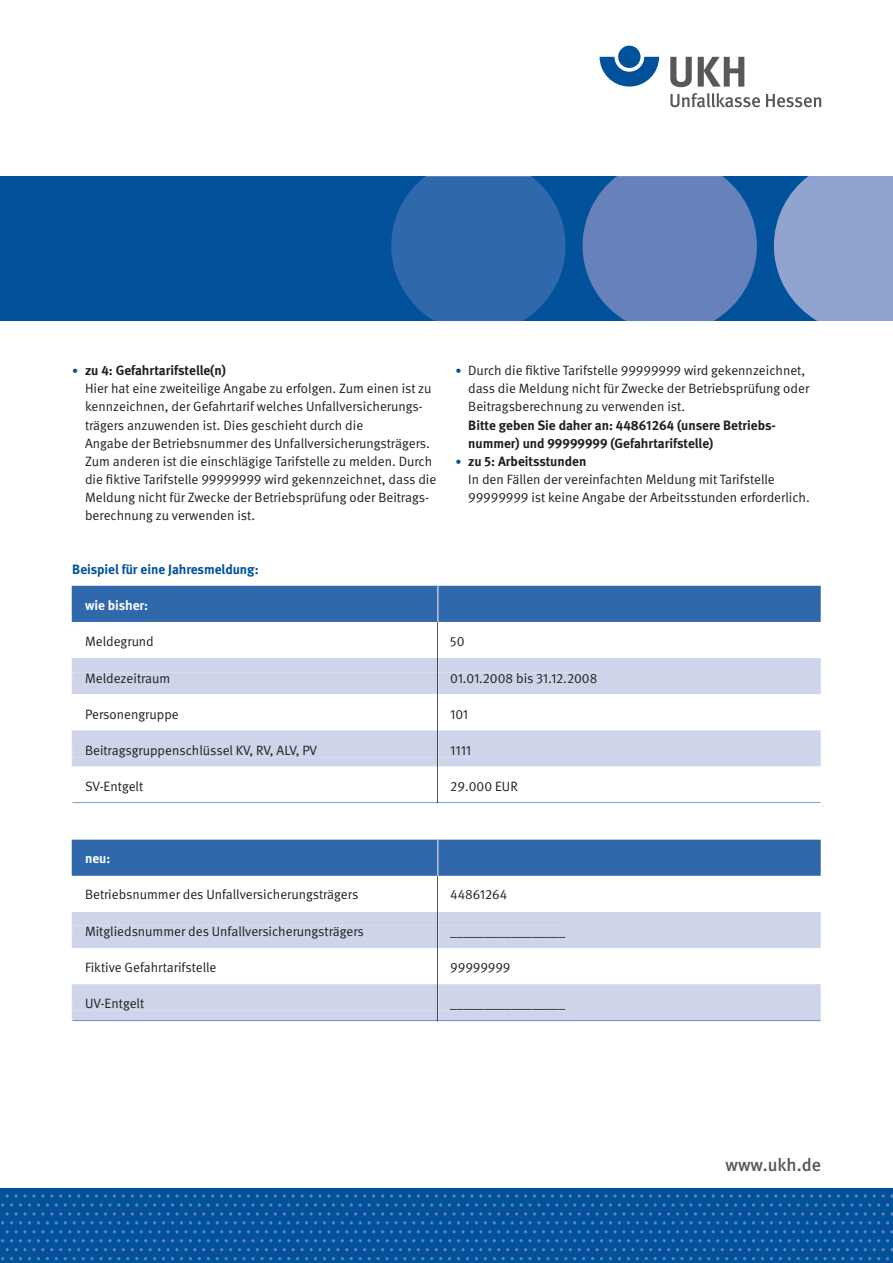
<style>
.page{position:relative;width:893px;height:1263px;background:#fff}
.page>*{position:absolute;margin:0;border:0;box-sizing:border-box;transform-origin:0 0}
.t1{font:500 18px "DGUV Meta";color:#57585a}
.t2{font:13.5px/18.1px "DGUV Meta";color:#231f20}
.t3{font:13.5px "DGUV Meta";color:#16131c}
.t4{font:700 13.5px/18.1px "DGUV Meta";color:#231f20}
.t5{font:700 13.5px "DGUV Meta";color:#01519b}
.t6{font:700 13.5px "DGUV Meta";color:#fff}
.s1{font-size:12px;color:#01519b}
.s2{font-weight:700}
</style>
<div class="page">
<svg style="left:72px;top:586px;width:749px;height:217px"></svg>
<svg style="left:72px;top:840px;width:749px;height:182px"></svg>
<div style="left:0;top:1188px;width:893px;height:75px;background:#01519b"></div>
<svg style="left:600px;top:57px;width:59px;height:30px"></svg>
<div style="left:618px;top:46px;width:22px;height:22px;background:#01519b;border-radius:50%"></div>
<svg style="left:670px;top:57px;width:22px;height:30px"></svg>
<svg style="left:698px;top:57px;width:46px;height:30px"></svg>
<svg style="left:670px;top:93px;width:90px;height:14px"></svg>
<svg style="left:766px;top:94px;width:55px;height:13px"></svg>
<div style="left:0;top:176px;width:893px;height:145px;background:#01519b"></div>
<svg style="left:391px;top:176px;width:175px;height:146px;background:#2a66a9"></svg>
<svg style="left:583px;top:176px;width:174px;height:145px;background:#597ab5"></svg>
<svg style="left:774px;top:176px;width:119px;height:145px;background:#839bc9"></svg>
<svg style="left:292px;top:1212px;width:47px;height:3px"></svg>
<svg style="left:444px;top:1212px;width:38px;height:3px"></svg>
<svg style="left:587px;top:1212px;width:38px;height:3px"></svg>
<svg style="left:730px;top:1212px;width:38px;height:3px"></svg>
<svg style="left:873px;top:1212px;width:20px;height:3px"></svg>
<svg style="left:292px;top:1230px;width:47px;height:3px"></svg>
<svg style="left:444px;top:1230px;width:38px;height:3px"></svg>
<svg style="left:587px;top:1230px;width:38px;height:3px"></svg>
<svg style="left:730px;top:1230px;width:38px;height:3px"></svg>
<svg style="left:873px;top:1230px;width:20px;height:3px"></svg>
<svg style="left:292px;top:1248px;width:47px;height:3px"></svg>
<svg style="left:444px;top:1248px;width:38px;height:3px"></svg>
<svg style="left:587px;top:1248px;width:38px;height:3px"></svg>
<svg style="left:730px;top:1248px;width:38px;height:3px"></svg>
<svg style="left:873px;top:1248px;width:20px;height:3px"></svg>
<svg style="left:233px;top:1194px;width:129px;height:12px"></svg>
<svg style="left:363px;top:1194px;width:115px;height:12px"></svg>
<svg style="left:479px;top:1194px;width:111px;height:12px"></svg>
<svg style="left:591px;top:1194px;width:119px;height:12px"></svg>
<svg style="left:712px;top:1194px;width:110px;height:12px"></svg>
<svg style="left:823px;top:1194px;width:70px;height:12px"></svg>
<svg style="left:225px;top:1221px;width:38px;height:3px"></svg>
<svg style="left:368px;top:1221px;width:38px;height:3px"></svg>
<svg style="left:511px;top:1221px;width:38px;height:3px"></svg>
<svg style="left:654px;top:1221px;width:38px;height:3px"></svg>
<svg style="left:806px;top:1221px;width:38px;height:3px"></svg>
<svg style="left:225px;top:1239px;width:38px;height:3px"></svg>
<svg style="left:368px;top:1239px;width:38px;height:3px"></svg>
<svg style="left:511px;top:1239px;width:38px;height:3px"></svg>
<svg style="left:654px;top:1239px;width:38px;height:3px"></svg>
<svg style="left:806px;top:1239px;width:38px;height:3px"></svg>
<svg style="left:225px;top:1257px;width:38px;height:3px"></svg>
<svg style="left:368px;top:1257px;width:38px;height:3px"></svg>
<svg style="left:511px;top:1257px;width:38px;height:3px"></svg>
<svg style="left:654px;top:1257px;width:38px;height:3px"></svg>
<svg style="left:806px;top:1257px;width:38px;height:3px"></svg>
<svg style="left:6px;top:1212px;width:38px;height:3px"></svg>
<svg style="left:149px;top:1212px;width:47px;height:3px"></svg>
<svg style="left:6px;top:1230px;width:38px;height:3px"></svg>
<svg style="left:149px;top:1230px;width:47px;height:3px"></svg>
<svg style="left:6px;top:1248px;width:38px;height:3px"></svg>
<svg style="left:149px;top:1248px;width:47px;height:3px"></svg>
<svg style="left:1px;top:1194px;width:115px;height:12px"></svg>
<svg style="left:117px;top:1194px;width:115px;height:12px"></svg>
<svg style="left:82px;top:1221px;width:38px;height:3px"></svg>
<svg style="left:82px;top:1239px;width:38px;height:3px"></svg>
<svg style="left:82px;top:1257px;width:38px;height:3px"></svg>
<svg style="left:438px;top:876px;width:1px;height:145px"></svg>
<hr style="left:438px;top:840px;width:1px;height:36px;background:#b3b9cd">
<svg style="left:438px;top:622px;width:1px;height:181px"></svg>
<hr style="left:438px;top:586px;width:1px;height:36px;background:#b3b9cd">
<p class="t2" style="left:85px;top:362px;width:353px;text-indent:-13px"><span class="s1">•</span> <span class="s2">zu 4: Gefahrtarifstelle(n)<br></span>Hier hat eine zweiteilige Angabe zu erfolgen. Zum einen ist zu kennzeichnen, der Gefahrtarif welches Unfallversicherungs&shy;trägers anzuwenden ist. Dies geschieht durch die<br>Angabe der Betriebsnummer des Unfallversicherungsträgers.<br>Zum anderen ist die einschlägige Tarifstelle zu melden. Durch die ktive Tarifstelle 99999999 wird gekennzeichnet, dass die Meldung nicht für Zwecke der Betriebsprüfung oder Beitrags&shy;berechnung zu verwenden ist.</p>
<p class="t2" style="left:468px;top:362px;width:342px;text-indent:-13px"><span class="s1">•</span> Durch die ktive Tarifstelle 99999999 wird gekennzeichnet, dass die Meldung nicht für Zwecke der Betriebsprüfung oder<br>Beitragsberechnung zu verwenden ist.</p>
<p class="t4" style="left:468px;top:416px;width:309px">Bitte geben Sie daher an: 44861264 (unsere Betriebs&shy;nummer) und 99999999 (Gefahrtarifstelle)</p>
<p class="t2" style="left:468px;top:452px;width:343px;text-indent:-13px"><span class="s1">•</span> <span class="s2">zu 5: Arbeitsstunden<br></span>In den Fällen der vereinfachten Meldung mit Tarifstelle<br>99999999 ist keine Angabe der Arbeitsstunden erforderlich.</p>
<p class="t5" style="left:72px;top:561px;width:188px">Beispiel für eine Jahresmeldung:</p>
<p class="t6" style="left:85px;top:597px;width:65px">wie bisher:</p>
<p class="t2" style="left:85px;top:633px;width:70px">Meldegrund</p>
<p class="t2" style="left:450px;top:633px;width:16px">50</p>
<p class="t3" style="left:85px;top:670px;width:87px">Meldezeitraum</p>
<p class="t3" style="left:450px;top:670px;width:149px">01.01.2008 bis 31.12.2008</p>
<p class="t2" style="left:85px;top:705px;width:95px">Personengruppe</p>
<p class="t2" style="left:450px;top:705px;width:19px">101</p>
<p class="t3" style="left:85px;top:742px;width:234px">Beitragsgruppenschlüssel KV, RV, ALV, PV</p>
<p class="t3" style="left:450px;top:742px;width:22px">1111</p>
<p class="t2" style="left:85px;top:777px;width:60px">SV-Entgelt</p>
<p class="t2" style="left:450px;top:777px;width:69px">29.000 EUR</p>
<p class="t6" style="left:85px;top:850px;width:27px">neu:</p>
<p class="t2" style="left:85px;top:886px;width:275px">Betriebsnummer des Unfallversicherungsträgers</p>
<p class="t2" style="left:450px;top:886px;width:58px">44861264</p>
<p class="t3" style="left:85px;top:923px;width:280px">Mitgliedsnummer des Unfallversicherungsträgers</p>
<p class="t3" style="left:450px;top:923px;width:116px">_________________</p>
<p class="t2" style="left:85px;top:958px;width:133px">Fiktive Gefahrtarifstelle</p>
<p class="t2" style="left:450px;top:958px;width:62px">99999999</p>
<p class="t3" style="left:85px;top:995px;width:61px">UV-Entgelt</p>
<p class="t3" style="left:450px;top:995px;width:116px">_________________</p>
<h1 class="t1" style="left:725px;top:1154px;width:97px">www.ukh.de</h1>
</div>
